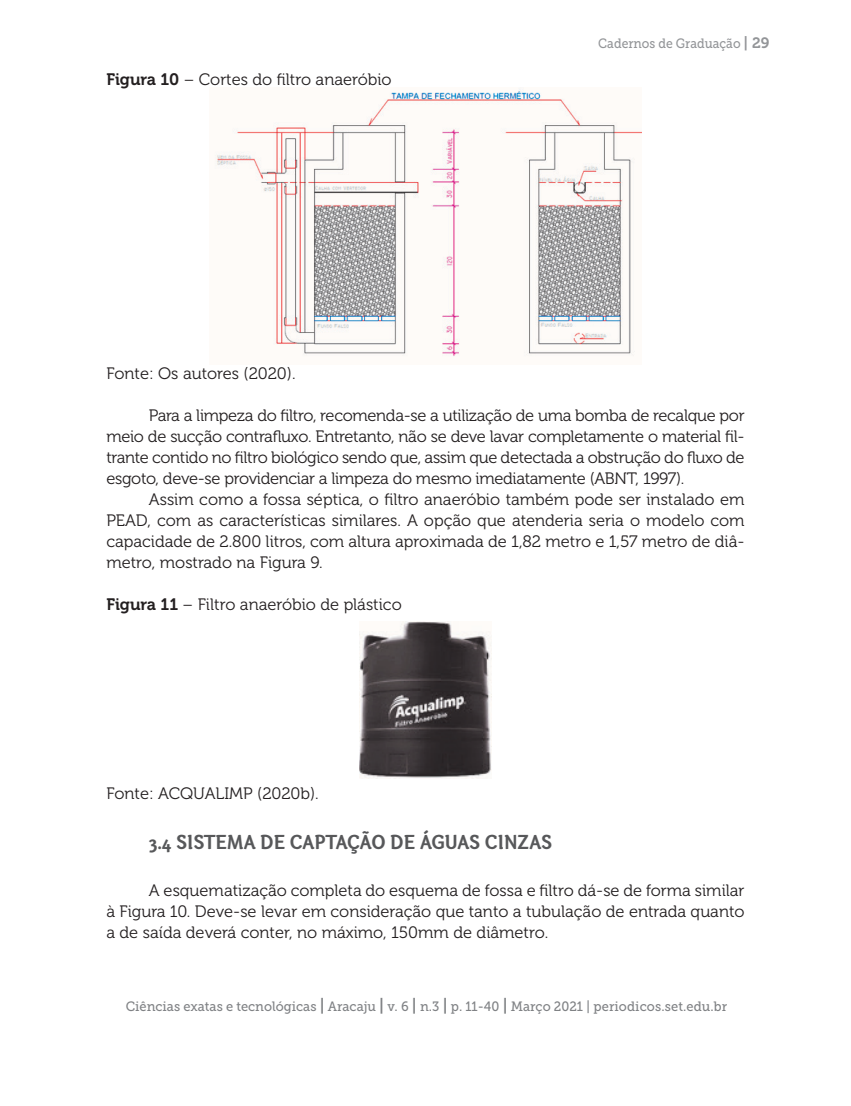
<style>
.page{position:relative;width:851px;height:1106px;background:#fff}
.page>*{position:absolute;margin:0;border:0;box-sizing:border-box;transform-origin:0 0}
.t1{font:21px "Otari Bold Limited";color:#57585a}
.t2{font:16.5px/21px "Museo 300";color:#231f20;text-align:justify}
.t3{font:13.5px "Museo Slab 500";color:#808285;scale:.95 1}
.t4{font:13.5px "Museo Slab 500";color:#939598;scale:.9 1}
.s1{font-family:"Museo 700"}
.s2{font-family:"Museo 700";font-size:15px}
.s3{font-family:"Museo 700";font-size:16.5px}
</style>
<div class="page">
<img style="left:215px;top:88px;width:426px;height:269px">
<img style="left:360px;top:621px;width:131px;height:157px">
<p class="t2" style="left:106px;top:69px;width:287px"><span class="s1">Figura 10</span> – Cortes do filtro anaeróbio</p>
<p class="t4" style="left:598px;top:36px;width:192px">Cadernos de Graduação <span class="s2">| 29</span></p>
<p class="t2" style="left:106px;top:363px;width:191px">Fonte: Os autores (2020).</p>
<p class="t2" style="left:106px;top:405px;width:639px;text-indent:43px">Para a limpeza do filtro, recomenda-se a utilização de uma bomba de recalque por meio de sucção contrafluxo. Entretanto, não se deve lavar completamente o material fil&shy;trante contido no filtro biológico sendo que, assim que detectada a obstrução do fluxo de esgoto, deve-se providenciar a limpeza do mesmo imediatamente (ABNT, 1997).</p>
<p class="t2" style="left:106px;top:489px;width:639px;text-indent:43px">Assim como a fossa séptica, o filtro anaeróbio também pode ser instalado em PEAD, com as características similares. A opção que atenderia seria o modelo com capacidade de 2.800 litros, com altura aproximada de 1,82 metro e 1,57 metro de diâ&shy;metro, mostrado na Figura 9.</p>
<p class="t2" style="left:106px;top:594px;width:297px"><span class="s1">Figura 11</span> – Filtro anaeróbio de plástico</p>
<p class="t2" style="left:106px;top:783px;width:214px">Fonte: ACQUALIMP (2020b).</p>
<p class="t1" style="left:149px;top:829px;width:404px">3.4 SISTEMA DE CAPTAÇÃO DE ÁGUAS CINZAS</p>
<p class="t2" style="left:106px;top:879px;width:639px;text-indent:43px">A esquematização completa do esquema de fossa e filtro dá-se de forma similar à Figura 10. Deve-se levar em consideração que tanto a tubulação de entrada quanto a de saída deverá conter, no máximo, 150mm de diâmetro.</p>
<p class="t3" style="left:126px;top:999px;width:634px">Ciências exatas e tecnológicas <span class="s3">|</span> Aracaju <span class="s3">|</span> v. 6 <span class="s3">|</span> n.3 <span class="s3">|</span> p. 11-40 <span class="s3">|</span> Março 2021 | periodicos.set.edu.br</p>
</div>
